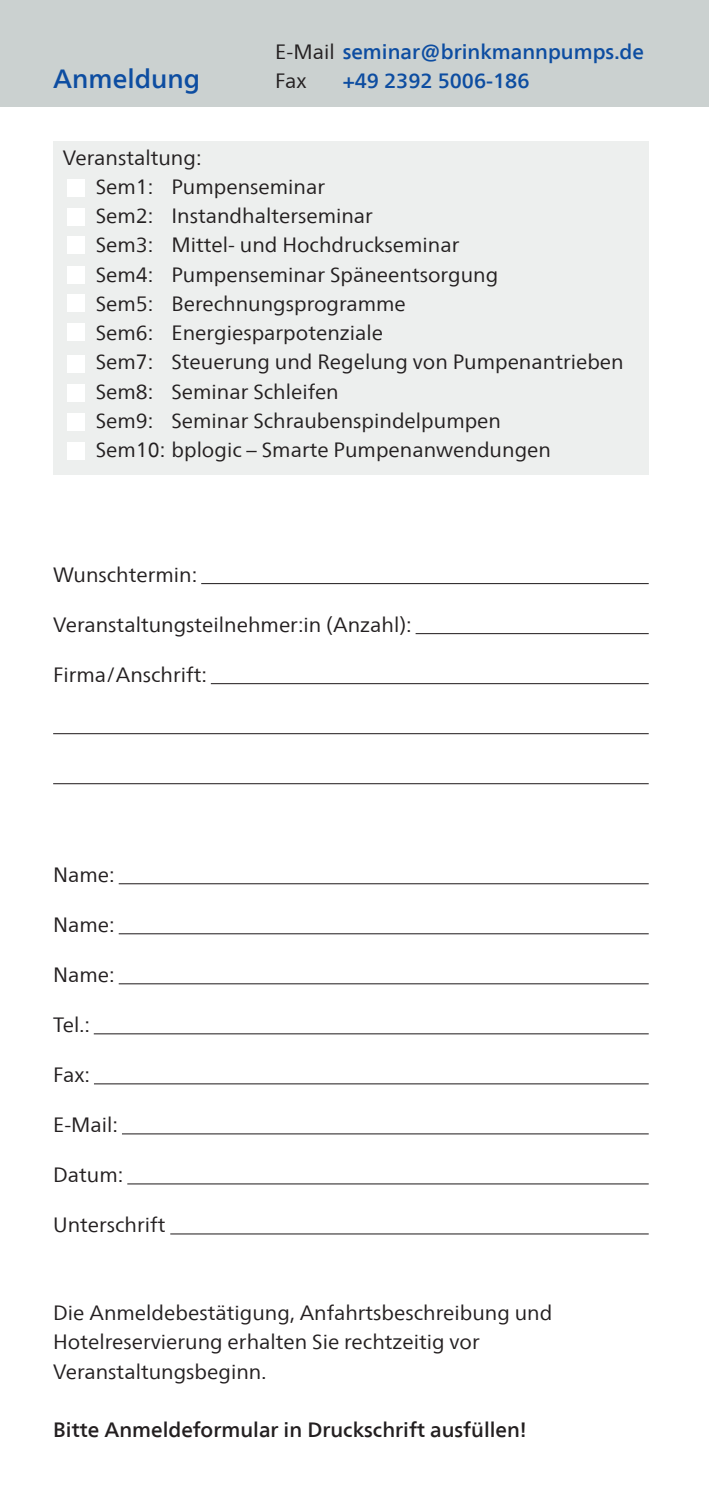
<style>
.page{position:relative;width:709px;height:1489px;background:#fff}
.page>*{position:absolute;margin:0;border:0;box-sizing:border-box;transform-origin:0 0}
.Headline{font:500 26.25px "Frutiger Neue LT Com";color:#0d4da1}
.t1{font:20.5px/29.2px "Frutiger Neue LT Com";color:#231f20}
.t2{font:500 20.5px/29.2px "Frutiger Neue LT Com";color:#0d4da1}
.t3{font:500 20.5px "Frutiger Neue LT Com";color:#231f20}
.s1{font-weight:400;color:#231f20}
</style>
<div class="page">
<div style="left:0;top:0;width:709px;height:106px;background:#cbd1d0"></div>
<div style="left:53px;top:142px;width:595px;height:333px;background:#edefee"></div>
<hr style="left:201px;top:583px;width:447px;height:1px;background:#231f20">
<hr style="left:415px;top:633px;width:233px;height:1px;background:#231f20">
<hr style="left:211px;top:683px;width:437px;height:1px;background:#231f20">
<hr style="left:53px;top:733px;width:595px;height:1px;background:#231f20">
<hr style="left:53px;top:783px;width:595px;height:1px;background:#231f20">
<hr style="left:119px;top:883px;width:529px;height:1px;background:#231f20">
<hr style="left:119px;top:933px;width:529px;height:1px;background:#231f20">
<hr style="left:119px;top:983px;width:529px;height:1px;background:#231f20">
<hr style="left:94px;top:1033px;width:554px;height:1px;background:#231f20">
<hr style="left:94px;top:1083px;width:554px;height:1px;background:#231f20">
<hr style="left:122px;top:1133px;width:526px;height:1px;background:#231f20">
<hr style="left:127px;top:1183px;width:521px;height:1px;background:#231f20">
<hr style="left:170px;top:1233px;width:478px;height:1px;background:#231f20">
<div style="left:67px;top:179px;width:18px;height:18px;background:#fff"></div>
<div style="left:67px;top:208px;width:18px;height:17px;background:#fff"></div>
<div style="left:67px;top:236px;width:18px;height:18px;background:#fff"></div>
<div style="left:67px;top:266px;width:18px;height:17px;background:#fff"></div>
<div style="left:67px;top:294px;width:18px;height:18px;background:#fff"></div>
<div style="left:67px;top:323px;width:18px;height:18px;background:#fff"></div>
<div style="left:67px;top:355px;width:18px;height:18px;background:#fff"></div>
<div style="left:67px;top:384px;width:18px;height:18px;background:#fff"></div>
<div style="left:67px;top:413px;width:18px;height:18px;background:#fff"></div>
<div style="left:67px;top:442px;width:18px;height:17px;background:#fff"></div>
<p class="Headline" style="left:53px;top:63px;width:148px">Anmeldung</p>
<p class="t2" style="left:275px;top:37px;width:370px"><span class="s1">E-Mail</span> seminar@brinkmannpumps.de<br><span class="s1">Fax</span></p>
<p class="t2" style="left:343px;top:66px;width:188px">+49 2392 5006-186</p>
<p class="t1" style="left:96px;top:143px;width:231px;text-indent:-33px">Veranstaltung:<br>Sem1: Pumpenseminar</p>
<p class="t1" style="left:96px;top:201px;width:279px">Sem2: Instandhalterseminar</p>
<p class="t1" style="left:96px;top:230px;width:365px">Sem3: Mittel- und Hochdruckseminar</p>
<p class="t1" style="left:96px;top:260px;width:404px">Sem4: Pumpenseminar Späneentsorgung</p>
<p class="t1" style="left:96px;top:289px;width:312px">Sem5: Berechnungsprogramme</p>
<p class="t1" style="left:96px;top:318px;width:289px">Sem6: Energiesparpotenziale</p>
<p class="t1" style="left:96px;top:347px;width:529px">Sem7: Steuerung und Regelung von Pumpenantrieben</p>
<p class="t1" style="left:96px;top:377px;width:244px">Sem8: Seminar Schleifen</p>
<p class="t1" style="left:96px;top:406px;width:407px">Sem9: Seminar Schraubenspindelpumpen</p>
<p class="t1" style="left:96px;top:435px;width:457px">Sem10: bplogic – Smarte Pumpenanwendungen</p>
<p class="t1" style="left:53px;top:560px;width:146px">Wunschtermin:</p>
<p class="t1" style="left:53px;top:610px;width:360px">Veranstaltungsteilnehmer:in (Anzahl):</p>
<p class="t1" style="left:53px;top:660px;width:155px">Firma/Anschrift:</p>
<p class="t1" style="left:53px;top:860px;width:63px">Name:</p>
<p class="t1" style="left:53px;top:910px;width:63px">Name:</p>
<p class="t1" style="left:53px;top:960px;width:63px">Name:</p>
<p class="t1" style="left:53px;top:1010px;width:38px">Tel.:</p>
<p class="t1" style="left:53px;top:1060px;width:38px">Fax:</p>
<p class="t1" style="left:53px;top:1110px;width:66px">E-Mail:</p>
<p class="t1" style="left:53px;top:1160px;width:72px">Datum:</p>
<p class="t1" style="left:53px;top:1210px;width:114px">Unterschrift</p>
<p class="t1" style="left:53px;top:1298px;width:501px">Die Anmeldebestätigung, Anfahrtsbeschreibung und<br>Hotelreservierung erhalten Sie rechtzeitig vor<br>Veranstaltungsbeginn.</p>
<p class="t3" style="left:53px;top:1417px;width:475px">Bitte Anmeldeformular in Druckschrift ausfüllen!</p>
</div>
